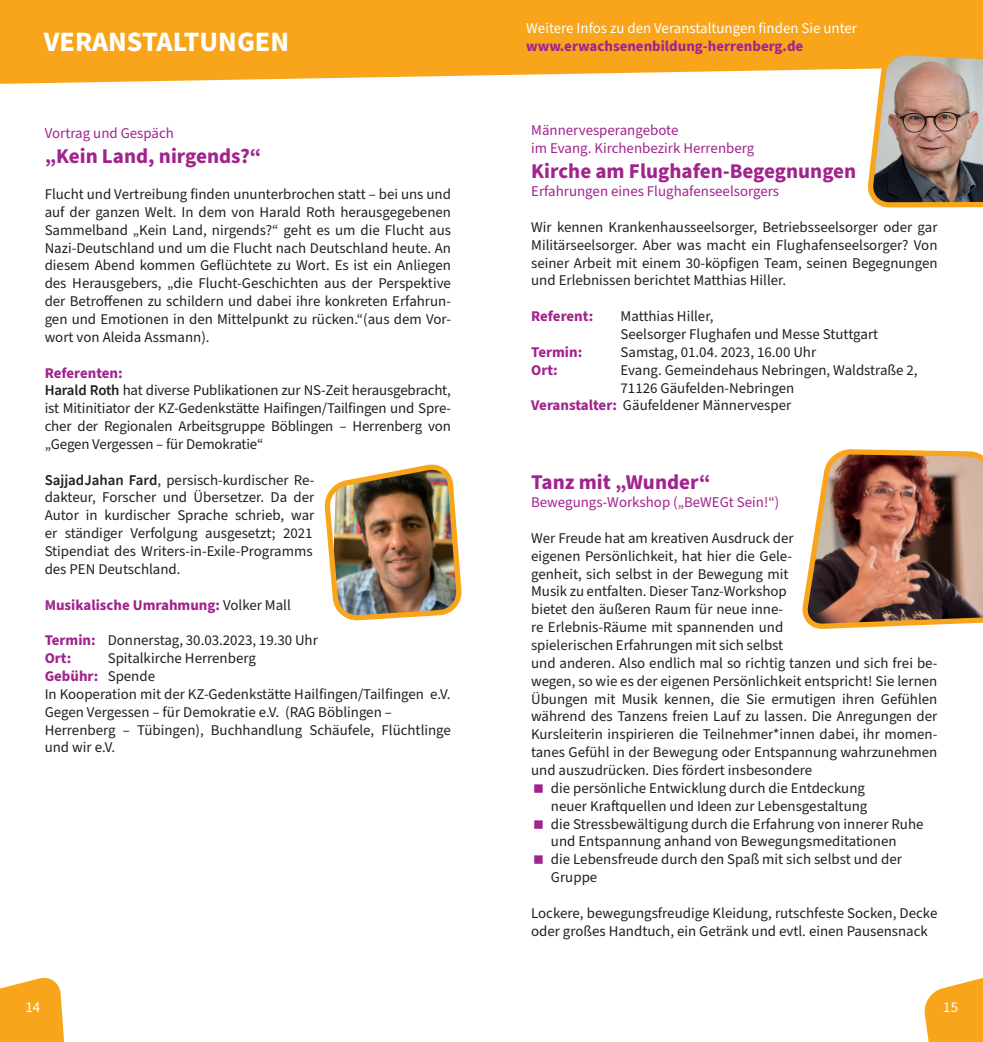
<style>
.page{position:relative;width:983px;height:1042px;background:#fff}
.page>*{position:absolute;margin:0;border:0;box-sizing:border-box;transform-origin:0 0}
.t1{font:700 28px "Source Sans Pro";color:#fff}
.t2{font:700 21px "Source Sans Pro";color:#a2238e}
.t3{font:14.88px/17.8px "Source Sans Pro";color:#231f20}
.t4{font:14.88px/17.8px "Source Sans Pro";color:#a2238e}
.t5{font:700 14.88px "Source Sans Pro";color:#a2238e}
.t6{font:14.88px "Source Sans Pro";color:#fff}
.s1{font-weight:700;color:#a2238e}
.s2{font-weight:600}
.s3{font-weight:400;color:#231f20}
</style>
<div class="page">
<svg style="left:0;top:977px;width:65px;height:65px;background:#f9b037"></svg>
<svg style="left:924px;top:978px;width:58px;height:64px;background:#f9b33f"></svg>
<svg style="left:0;top:0;width:982px;height:84px;background:#f9ac2e"></svg>
<img style="left:326px;top:465px;width:133px;height:153px">
<img style="left:869px;top:52px;width:113px;height:156px">
<img style="left:803px;top:449px;width:179px;height:180px">
<h1 class="t1" style="left:44px;top:23px;width:246px">VERANSTALTUNGEN</h1>
<p class="t4" style="left:45px;top:125px;width:131px">Vortrag und Gespäch</p>
<h2 class="t2" style="left:45px;top:142px;width:218px">„Kein Land, nirgends?“</h2>
<p class="t3" style="left:45px;top:186px;width:408px;text-align:justify">Flucht und Vertreibung finden ununterbrochen statt – bei uns und auf der ganzen Welt. In dem von Harald Roth herausgegebenen Sammelband „Kein Land, nirgends?“ geht es um die Flucht aus Nazi-Deutschland und um die Flucht nach Deutschland heute. An diesem Abend kommen Geflüchtete zu Wort. Es ist ein Anliegen des Herausgebers, „die Flucht-Geschichten aus der Perspektive der Betroffenen zu schildern und dabei ihre konkreten Erfahrun&shy;gen und Emotionen in den Mittelpunkt zu rücken.“(aus dem Vor&shy;wort von Aleida Assmann).</p>
<p class="t3" style="left:45px;top:364px;width:408px"><span class="s1">Referenten:<br></span><span class="s2">Harald Roth</span> hat diverse Publikationen zur NS-Zeit herausgebracht, ist Mitinitiator der KZ-Gedenkstätte Haifingen/Tailfingen und Spre&shy;cher der Regionalen Arbeitsgruppe Böblingen – Herrenberg von „Gegen Vergessen – für Demokratie“</p>
<p class="t3" style="left:45px;top:471px;width:271px;text-align:justify"><span class="s2">SajjadJahan Fard</span>, persisch-kurdischer Re&shy;dakteur, Forscher und Übersetzer. Da der Autor in kurdischer Sprache schrieb, war er ständiger Verfolgung ausgesetzt; 2021<br>Stipendiat des Writers-in-Exile-Programms des PEN Deutschland.</p>
<p class="t5" style="left:45px;top:594px;width:248px">Musikalische Umrahmung: <span class="s3">Volker Mall</span></p>
<p class="t3" style="left:45px;top:632px;width:275px"><span class="s1">Termin:</span> Donnerstag, 30.03.2023, 19.30 Uhr<br><span class="s1">Ort:</span></p>
<p class="t3" style="left:45px;top:650px;width:407px;text-indent:63px">Spitalkirche Herrenberg<br><span class="s1">Gebühr:</span> Spende<br>In Kooperation mit der KZ-Gedenkstätte Hailfingen/Tailfingen e.V.<br>Gegen Vergessen – für Demokratie e.V. (RAG Böblingen – Herrenberg – Tübingen), Buchhandlung Schäufele, Flüchtlinge und wir e.V.</p>
<p class="t6" style="left:526px;top:18px;width:332px">Weitere Infos zu den Veranstaltungen finden Sie unter</p>
<p class="t5" style="left:526px;top:36px;width:278px">www.erwachsenenbildung-herrenberg.de</p>
<p class="t4" style="left:531px;top:122px;width:224px">Männervesperangebote<br>im Evang. Kirchenbezirk Herrenberg</p>
<h2 class="t2" style="left:531px;top:157px;width:326px">Kirche am Flughafen-Begegnungen</h2>
<p class="t4" style="left:531px;top:183px;width:249px">Erfahrungen eines Flughafenseelsorgers</p>
<p class="t3" style="left:531px;top:218px;width:408px;text-align:justify">Wir kennen Krankenhausseelsorger, Betriebsseelsorger oder gar Militärseelsorger. Aber was macht ein Flughafenseelsorger? Von seiner Arbeit mit einem 30-köpfigen Team, seinen Begegnungen und Erlebnissen berichtet Matthias Hiller.</p>
<p class="t5" style="left:531px;top:306px;width:63px">Referent:</p>
<p class="t3" style="left:620px;top:308px;width:259px">Matthias Hiller,<br>Seelsorger Flughafen und Messe Stuttgart</p>
<p class="t5" style="left:531px;top:342px;width:53px">Termin:</p>
<p class="t3" style="left:620px;top:343px;width:197px">Samstag, 01.04. 2023, 16.00 Uhr</p>
<p class="t5" style="left:531px;top:360px;width:28px">Ort:</p>
<p class="t3" style="left:620px;top:361px;width:298px">Evang. Gemeindehaus Nebringen, Waldstraße 2,</p>
<p class="t3" style="left:620px;top:379px;width:175px">71126 Gäufelden-Nebringen</p>
<p class="t3" style="left:531px;top:397px;width:261px"><span class="s1">Veranstalter:</span> Gäufeldener Männervesper</p>
<h2 class="t2" style="left:531px;top:468px;width:181px">Tanz mit „Wunder“</h2>
<p class="t4" style="left:531px;top:494px;width:249px">Bewegungs-Workshop („BeWEGt Sein!“)</p>
<p class="t3" style="left:531px;top:529px;width:264px">Wer Freude hat am kreativen Ausdruck der</p>
<p class="t3" style="left:531px;top:547px;width:262px">eigenen Persönlichkeit, hat hier die Gele-</p>
<p class="t3" style="left:531px;top:565px;width:259px">genheit, sich selbst in der Bewegung mit</p>
<p class="t3" style="left:531px;top:583px;width:257px">Musik zu entfalten. Dieser Tanz-Workshop</p>
<p class="t3" style="left:531px;top:601px;width:253px">bietet den äußeren Raum für neue inne-</p>
<p class="t3" style="left:531px;top:619px;width:253px">re Erlebnis-Räume mit spannenden und</p>
<p class="t3" style="left:531px;top:637px;width:253px">spielerischen Erfahrungen mit sich selbst</p>
<p class="t3" style="left:531px;top:654px;width:407px">und anderen. Also endlich mal so richtig tanzen und sich frei be-</p>
<p class="t3" style="left:531px;top:672px;width:407px">wegen, so wie es der eigenen Persönlichkeit entspricht! Sie lernen</p>
<p class="t3" style="left:531px;top:690px;width:407px">Übungen mit Musik kennen, die Sie ermutigen ihren Gefühlen</p>
<p class="t3" style="left:531px;top:708px;width:407px">während des Tanzens freien Lauf zu lassen. Die Anregungen der</p>
<p class="t3" style="left:531px;top:726px;width:408px">Kursleiterin inspirieren die Teilnehmer*innen dabei, ihr momen-</p>
<p class="t3" style="left:531px;top:744px;width:408px">tanes Gefühl in der Bewegung oder Entspannung wahrzunehmen</p>
<p class="t3" style="left:531px;top:761px;width:282px">und auszudrücken. Dies fördert insbesondere</p>
<p class="t3" style="left:551px;top:779px;width:315px">die persönliche Entwicklung durch die Entdeckung</p>
<p class="t3" style="left:551px;top:797px;width:318px">neuer Kraftquellen und Ideen zur Lebensgestaltung</p>
<p class="t3" style="left:551px;top:815px;width:374px">die Stressbewältigung durch die Erfahrung von innerer Ruhe</p>
<p class="t3" style="left:551px;top:833px;width:347px">und Entspannung anhand von Bewegungsmeditationen</p>
<p class="t3" style="left:551px;top:851px;width:352px">die Lebensfreude durch den Spaß mit sich selbst und der</p>
<p class="t3" style="left:551px;top:869px;width:48px">Gruppe</p>
<p class="t3" style="left:531px;top:904px;width:408px">Lockere, bewegungsfreudige Kleidung, rutschfeste Socken, Decke oder großes Handtuch, ein Getränk und evtl. einen Pausensnack</p>
<p class="t6" style="left:26px;top:997px;width:16px">14</p>
<p class="t6" style="left:943px;top:997px;width:16px">15</p>
</div>
